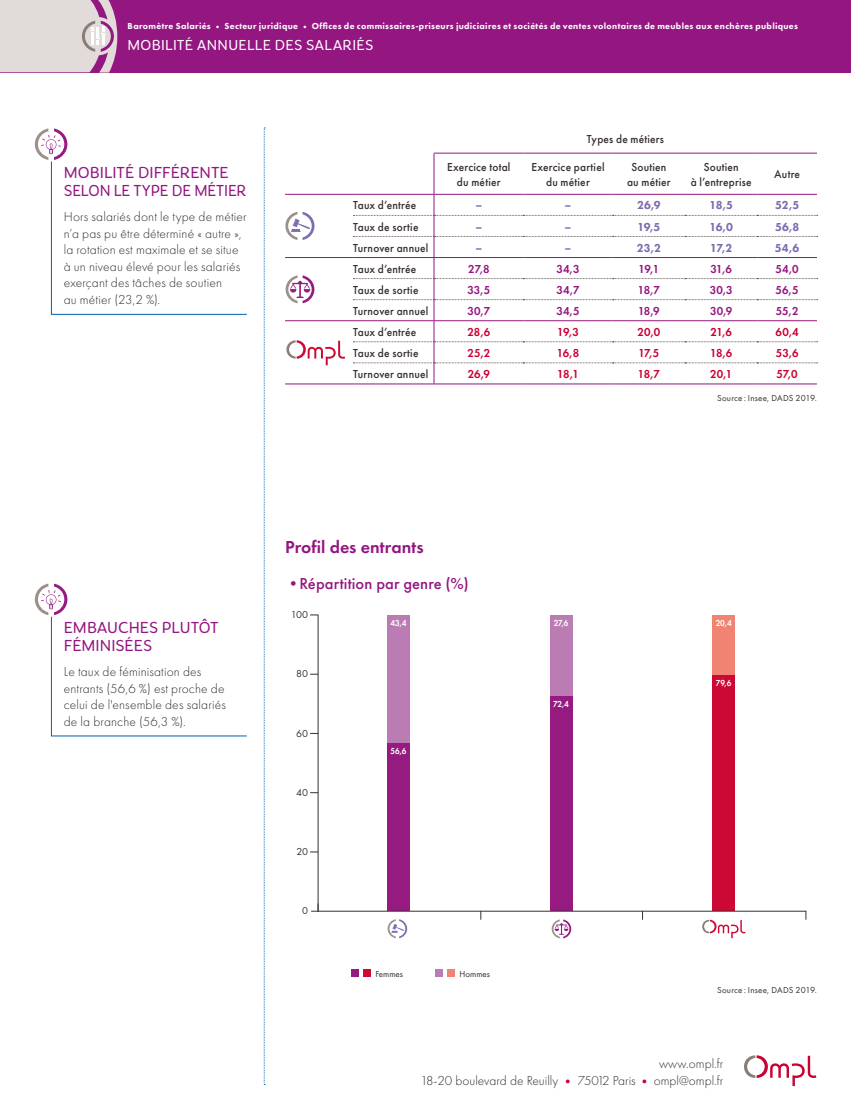
<style>
.page{position:relative;width:851px;height:1106px;background:#fff}
.page>*{position:absolute;margin:0;border:0;box-sizing:border-box;transform-origin:0 0}
.t1{font:600 18px "Futura PT";color:#941680}
.t2{font:300 16.5px/18px "Congenial";letter-spacing:-.005em;color:#941680}
.t3{font:500 16.5px "Futura PT";letter-spacing:.005em;color:#941680}
.t4{font:300 15px "Congenial";letter-spacing:.01em;color:#fff}
.t5{font:300 13.5px/16.5px "Futura PT";letter-spacing:.01em;color:#352f2d}
.t6{font:500 12px/15px "Futura PT";letter-spacing:.02em;color:#352f2d;text-align:center;scale:.95 1}
.t7{font:600 12px "Futura PT";letter-spacing:.015em;color:#941680;scale:.95 1}
.t8{font:600 12px "Futura PT";letter-spacing:-.005em;color:#cb0132;scale:.95 1}
.t9{font:800 12px "Futura PT";letter-spacing:-.01em;color:#7c6db0;scale:.95 1}
.t10{font:10.5px "Futura PT";color:#37302f}
.t11{font:800 9px "Futura PT";letter-spacing:.035em;color:#fff}
.t12{font:9px "Futura PT";letter-spacing:.025em;color:#352f2d}
.t13{font:600 9px "Futura PT";letter-spacing:-.015em;color:#fff;scale:.9 1}
.t14{font:9px "Futura PT";color:#37302f}
.s1{color:#cb0132}
</style>
<div class="page">
<div style="left:0;top:0;width:850px;height:72px;background:#941680"></div>
<svg style="left:264px;top:128px;width:1px;height:957px"></svg>
<svg style="left:744px;top:1055px;width:72px;height:31px"></svg>
<svg style="left:0;top:0;width:117px;height:73px;background:#dacbd2"></svg>
<hr style="left:285px;top:383px;width:68px;height:1px;background:#941680">
<hr style="left:285px;top:194px;width:68px;height:1px;background:#941680">
<hr style="left:285px;top:257px;width:68px;height:1px;background:#941680">
<hr style="left:285px;top:320px;width:68px;height:1px;background:#941680">
<hr style="left:433px;top:153px;width:1px;height:41px;background:#941680">
<hr style="left:434px;top:194px;width:89px;height:1px;background:#941680">
<hr style="left:523px;top:194px;width:89px;height:1px;background:#941680">
<hr style="left:612px;top:194px;width:73px;height:1px;background:#941680">
<hr style="left:685px;top:194px;width:72px;height:1px;background:#941680">
<hr style="left:757px;top:194px;width:59px;height:1px;background:#941680">
<hr style="left:434px;top:383px;width:89px;height:1px;background:#941680">
<hr style="left:523px;top:383px;width:89px;height:1px;background:#941680">
<hr style="left:612px;top:383px;width:73px;height:1px;background:#941680">
<hr style="left:685px;top:383px;width:72px;height:1px;background:#941680">
<hr style="left:757px;top:383px;width:59px;height:1px;background:#941680">
<hr style="left:433px;top:153px;width:90px;height:1px;background:#941680">
<hr style="left:523px;top:153px;width:89px;height:1px;background:#941680">
<hr style="left:612px;top:153px;width:73px;height:1px;background:#941680">
<hr style="left:685px;top:153px;width:72px;height:1px;background:#941680">
<hr style="left:757px;top:153px;width:59px;height:1px;background:#941680">
<hr style="left:353px;top:383px;width:81px;height:1px;background:#941680">
<svg style="left:353px;top:195px;width:464px;height:188px"></svg>
<hr style="left:353px;top:194px;width:81px;height:1px;background:#941680">
<hr style="left:353px;top:257px;width:81px;height:1px;background:#941680">
<hr style="left:353px;top:320px;width:81px;height:1px;background:#941680">
<svg style="left:285px;top:212px;width:29px;height:28px"></svg>
<svg style="left:285px;top:275px;width:29px;height:28px"></svg>
<svg style="left:286px;top:340px;width:59px;height:25px"></svg>
<svg style="left:387px;top:919px;width:20px;height:19px"></svg>
<svg style="left:551px;top:919px;width:20px;height:19px"></svg>
<svg style="left:702px;top:919px;width:43px;height:19px"></svg>
<div style="left:435px;top:969px;width:7px;height:7px;background:#bb7cb3"></div>
<div style="left:351px;top:969px;width:7px;height:7px;background:#951b81"></div>
<div style="left:447px;top:969px;width:7px;height:7px;background:#f08372"></div>
<div style="left:363px;top:969px;width:8px;height:7px;background:#cc0935"></div>
<div style="left:387px;top:615px;width:23px;height:128px;background:#bb7cb3"></div>
<div style="left:549px;top:615px;width:23px;height:81px;background:#bb7cb3"></div>
<div style="left:712px;top:615px;width:23px;height:60px;background:#f08372"></div>
<div style="left:387px;top:743px;width:23px;height:168px;background:#951b81"></div>
<div style="left:549px;top:696px;width:23px;height:215px;background:#951b81"></div>
<div style="left:712px;top:675px;width:23px;height:236px;background:#cc0935"></div>
<hr style="left:318px;top:911px;width:487px;height:1px;background:#37302f">
<hr style="left:318px;top:615px;width:1px;height:296px;background:#37302f">
<svg style="left:311px;top:903px;width:8px;height:9px"></svg>
<svg style="left:35px;top:128px;width:212px;height:187px"></svg>
<svg style="left:35px;top:583px;width:212px;height:153px"></svg>
<p class="t11" style="left:128px;top:20px;width:671px">Baromètre Salariés • Secteur juridique • Offices de commissaires-priseurs judiciaires et sociétés de ventes volontaires de meubles aux enchères publiques</p>
<p class="t4" style="left:128px;top:36px;width:247px">MOBILITÉ ANNUELLE DES SALARIÉS</p>
<p class="t2" style="left:64px;top:164px;width:184px">MOBILITÉ DIFFÉRENTE<br>SELON LE TYPE DE MÉTIER</p>
<p class="t5" style="left:64px;top:209px;width:184px">Hors salariés dont le type de métier n’a pas pu être déterminé « autre », la rotation est maximale et se situe à un niveau élevé pour les salariés exerçant des tâches de soutien<br>au métier (23,2 %).</p>
<p class="t6" style="left:587px;top:131px;width:83px">Types de métiers</p>
<p class="t6" style="left:447px;top:159px;width:68px">Exercice total du métier</p>
<p class="t6" style="left:531px;top:159px;width:78px">Exercice partiel du métier</p>
<p class="t6" style="left:627px;top:159px;width:47px">Soutien au métier</p>
<p class="t6" style="left:690px;top:159px;width:66px">Soutien<br>à l’entreprise</p>
<p class="t6" style="left:774px;top:167px;width:29px">Autre</p>
<p class="t6" style="left:353px;top:198px;width:68px">Taux d’entrée</p>
<p class="t9" style="left:475px;top:198px;width:9px">–</p>
<p class="t9" style="left:564px;top:198px;width:9px">–</p>
<p class="t9" style="left:637px;top:198px;width:26px">26,9</p>
<p class="t9" style="left:709px;top:198px;width:26px">18,5</p>
<p class="t9" style="left:775px;top:198px;width:27px">52,5</p>
<p class="t6" style="left:353px;top:219px;width:70px">Taux de sortie</p>
<p class="t9" style="left:475px;top:219px;width:9px">–</p>
<p class="t9" style="left:564px;top:219px;width:9px">–</p>
<p class="t9" style="left:637px;top:219px;width:26px">19,5</p>
<p class="t9" style="left:709px;top:219px;width:26px">16,0</p>
<p class="t9" style="left:775px;top:219px;width:27px">56,8</p>
<p class="t6" style="left:353px;top:240px;width:81px">Turnover annuel</p>
<p class="t9" style="left:475px;top:240px;width:9px">–</p>
<p class="t9" style="left:564px;top:240px;width:9px">–</p>
<p class="t9" style="left:636px;top:240px;width:27px">23,2</p>
<p class="t9" style="left:710px;top:240px;width:25px">17,2</p>
<p class="t9" style="left:774px;top:240px;width:27px">54,6</p>
<p class="t6" style="left:353px;top:261px;width:68px">Taux d’entrée</p>
<p class="t7" style="left:468px;top:261px;width:24px">27,8</p>
<p class="t7" style="left:556px;top:261px;width:26px">34,3</p>
<p class="t7" style="left:638px;top:261px;width:23px">19,1</p>
<p class="t7" style="left:710px;top:261px;width:24px">31,6</p>
<p class="t7" style="left:775px;top:261px;width:26px">54,0</p>
<p class="t6" style="left:353px;top:282px;width:70px">Taux de sortie</p>
<p class="t7" style="left:467px;top:282px;width:26px">33,5</p>
<p class="t7" style="left:556px;top:282px;width:26px">34,7</p>
<p class="t7" style="left:637px;top:282px;width:25px">18,7</p>
<p class="t7" style="left:709px;top:282px;width:26px">30,3</p>
<p class="t7" style="left:775px;top:282px;width:26px">56,5</p>
<p class="t6" style="left:353px;top:303px;width:81px">Turnover annuel</p>
<p class="t7" style="left:467px;top:303px;width:26px">30,7</p>
<p class="t7" style="left:556px;top:303px;width:26px">34,5</p>
<p class="t7" style="left:638px;top:303px;width:24px">18,9</p>
<p class="t7" style="left:710px;top:303px;width:25px">30,9</p>
<p class="t7" style="left:775px;top:303px;width:25px">55,2</p>
<p class="t6" style="left:353px;top:324px;width:68px">Taux d’entrée</p>
<p class="t8" style="left:467px;top:324px;width:26px">28,6</p>
<p class="t8" style="left:557px;top:324px;width:24px">19,3</p>
<p class="t8" style="left:637px;top:324px;width:25px">20,0</p>
<p class="t8" style="left:710px;top:324px;width:24px">21,6</p>
<p class="t8" style="left:775px;top:324px;width:26px">60,4</p>
<p class="t6" style="left:353px;top:345px;width:70px">Taux de sortie</p>
<p class="t8" style="left:467px;top:345px;width:26px">25,2</p>
<p class="t8" style="left:557px;top:345px;width:25px">16,8</p>
<p class="t8" style="left:638px;top:345px;width:24px">17,5</p>
<p class="t8" style="left:710px;top:345px;width:25px">18,6</p>
<p class="t8" style="left:775px;top:345px;width:26px">53,6</p>
<p class="t6" style="left:353px;top:366px;width:81px">Turnover annuel</p>
<p class="t8" style="left:467px;top:366px;width:25px">26,9</p>
<p class="t8" style="left:557px;top:366px;width:24px">18,1</p>
<p class="t8" style="left:637px;top:366px;width:25px">18,7</p>
<p class="t8" style="left:710px;top:366px;width:25px">20,1</p>
<p class="t8" style="left:776px;top:366px;width:24px">57,0</p>
<p class="t12" style="left:717px;top:392px;width:101px">Source: Insee, DADS 2019.</p>
<p class="t2" style="left:64px;top:619px;width:156px">EMBAUCHES PLUTÔT<br>FÉMINISÉES</p>
<p class="t5" style="left:64px;top:664px;width:163px">Le taux de féminisation des entrants (56,6 %) est proche de celui de l'ensemble des salariés de la branche (56,3 %).</p>
<h1 class="t1" style="left:285px;top:535px;width:140px">Profil des entrants</h1>
<p class="t3" style="left:285px;top:574px;width:185px">•Répartition par genre (%)</p>
<p class="t10" style="left:291px;top:608px;width:19px">100</p>
<p class="t10" style="left:296px;top:667px;width:13px">80</p>
<p class="t10" style="left:296px;top:727px;width:13px">60</p>
<p class="t10" style="left:296px;top:786px;width:13px">40</p>
<p class="t10" style="left:296px;top:845px;width:13px">20</p>
<p class="t10" style="left:302px;top:904px;width:7px">0</p>
<p class="t13" style="left:390px;top:617px;width:20px">43,4</p>
<p class="t13" style="left:553px;top:617px;width:18px">27,6</p>
<p class="t13" style="left:715px;top:617px;width:19px">20,4</p>
<p class="t13" style="left:390px;top:745px;width:19px">56,6</p>
<p class="t13" style="left:553px;top:698px;width:19px">72,4</p>
<p class="t14" style="left:375px;top:968px;width:29px">Femmes</p>
<p class="t14" style="left:459px;top:968px;width:32px">Hommes</p>
<p class="t13" style="left:715px;top:677px;width:19px">79,6</p>
<p class="t12" style="left:717px;top:984px;width:101px">Source: Insee, DADS 2019.</p>
<p class="t5" style="left:420px;top:1055px;width:304px;text-align:right">www.ompl.fr<br>18-20 boulevard de Reuilly <span class="s1">•</span> 75012 Paris <span class="s1">•</span> ompl@ompl.fr</p>
</div>
